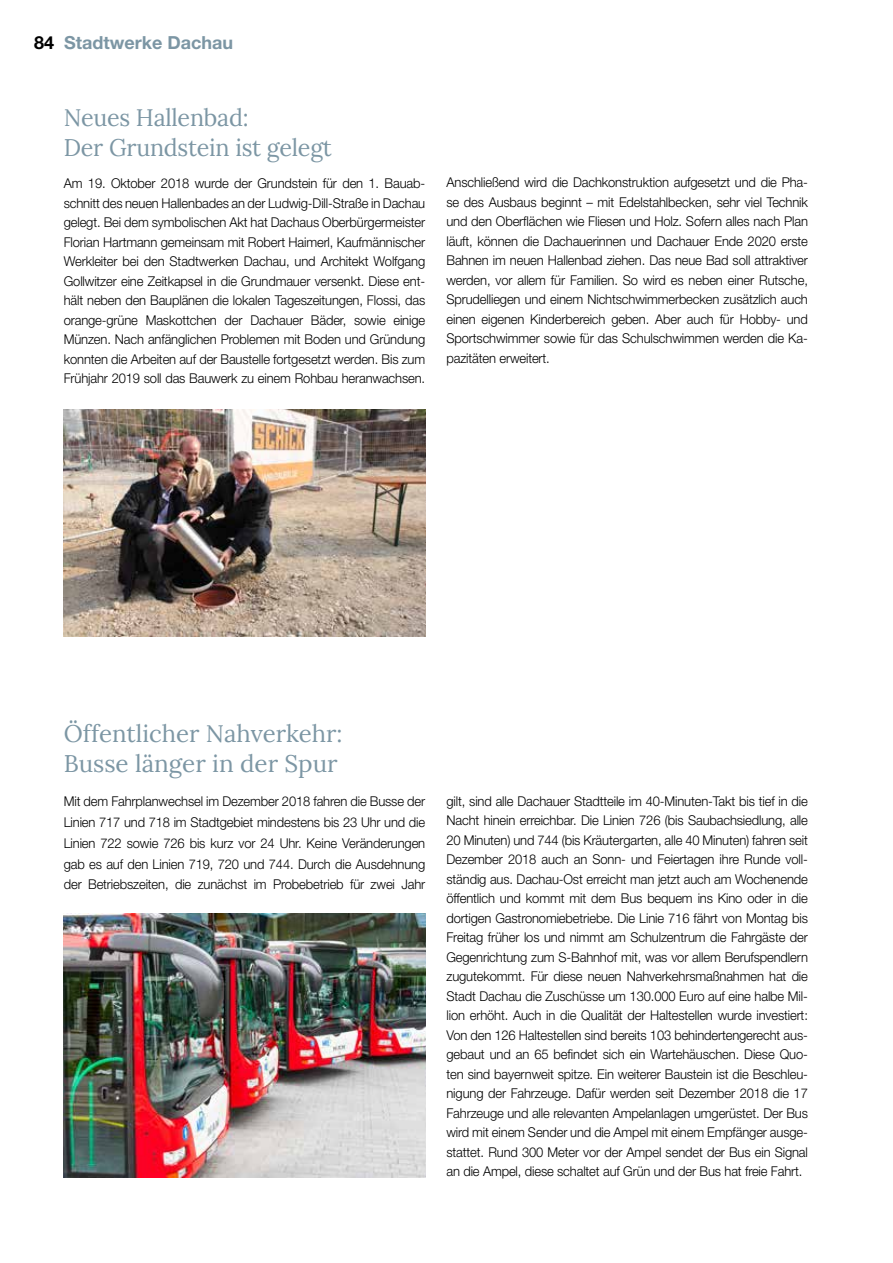
<style>
.page{position:relative;width:893px;height:1263px;background:#fff}
.page>*{position:absolute;margin:0;border:0;box-sizing:border-box;transform-origin:0 0}
.t1{font:24px/30px "Lora";letter-spacing:-.005em;color:#7c96a4}
.t2{font:700 18px "Helvetica Neue LT Pro";color:#7c96a4}
.t3{font:300 13.5px/19.5px "Helvetica Neue LT Pro";letter-spacing:-.01em;color:#000;text-align:justify;scale:.96 1}
.s1{color:#000}
</style>
<div class="page">
<img style="left:64px;top:409px;width:361px;height:228px">
<img style="left:64px;top:914px;width:361px;height:263px">
<h2 class="t2" style="left:34px;top:31px;width:201px"><span class="s1">84</span> Stadtwerke Dachau</h2>
<h1 class="t1" style="left:64px;top:101px;width:270px">Neues Hallenbad:<br>Der Grundstein ist gelegt</h1>
<p class="t3" style="left:64px;top:173px;width:378px">Am 19. Oktober 2018 wurde der Grundstein für den 1. Bauab&shy;schnitt des neuen Hallenbades an der Ludwig-Dill-Straße in Dachau gelegt. Bei dem symbolischen Akt hat Dachaus Oberbürgermeister Florian Hartmann gemeinsam mit Robert Haimerl, Kaufmännischer Werkleiter bei den Stadtwerken Dachau, und Architekt Wolfgang Gollwitzer eine Zeitkapsel in die Grundmauer versenkt. Diese ent&shy;hält neben den Bauplänen die lokalen Tageszeitungen, Flossi, das orange-grüne Maskottchen der Dachauer Bäder, sowie einige Münzen. Nach anfänglichen Problemen mit Boden und Gründung konnten die Arbeiten auf der Baustelle fortgesetzt werden. Bis zum Frühjahr 2019 soll das Bauwerk zu einem Rohbau heranwachsen.</p>
<p class="t3" style="left:446px;top:172px;width:378px">Anschließend wird die Dachkonstruktion aufgesetzt und die Pha&shy;se des Ausbaus beginnt – mit Edelstahlbecken, sehr viel Technik und den Oberflächen wie Fliesen und Holz. Sofern alles nach Plan läuft, können die Dachauerinnen und Dachauer Ende 2020 erste Bahnen im neuen Hallenbad ziehen. Das neue Bad soll attraktiver werden, vor allem für Familien. So wird es neben einer Rutsche, Sprudelliegen und einem Nichtschwimmerbecken zusätzlich auch einen eigenen Kinderbereich geben. Aber auch für Hobby- und Sportschwimmer sowie für das Schulschwimmen werden die Ka&shy;pazitäten erweitert.</p>
<h1 class="t1" style="left:64px;top:717px;width:280px">Öffentlicher Nahverkehr:<br>Busse länger in der Spur</h1>
<p class="t3" style="left:64px;top:790px;width:378px;line-height:21px">Mit dem Fahrplanwechsel im Dezember 2018 fahren die Busse der Linien 717 und 718 im Stadtgebiet mindestens bis 23 Uhr und die Linien 722 sowie 726 bis kurz vor 24 Uhr. Keine Veränderungen gab es auf den Linien 719, 720 und 744. Durch die Ausdehnung</p>
<p class="t3" style="left:64px;top:874px;width:378px">der Betriebszeiten, die zunächst im Probebetrieb für zwei Jahr</p>
<p class="t3" style="left:446px;top:791px;width:378px">gilt, sind alle Dachauer Stadtteile im 40-Minuten-Takt bis tief in die Nacht hinein erreichbar. Die Linien 726 (bis Saubachsiedlung, alle 20 Minuten) und 744 (bis Kräutergarten, alle 40 Minuten) fahren seit Dezember 2018 auch an Sonn- und Feiertagen ihre Runde voll&shy;ständig aus. Dachau-Ost erreicht man jetzt auch am Wochenende öffentlich und kommt mit dem Bus bequem ins Kino oder in die dortigen Gastronomiebetriebe. Die Linie 716 fährt von Montag bis Freitag früher los und nimmt am Schulzentrum die Fahrgäste der Gegenrichtung zum S-Bahnhof mit, was vor allem Berufspendlern zugutekommt. Für diese neuen Nahverkehrsmaßnahmen hat die Stadt Dachau die Zuschüsse um 130.000 Euro auf eine halbe Mil&shy;lion erhöht. Auch in die Qualität der Haltestellen wurde investiert:<br>Von den 126 Haltestellen sind bereits 103 behindertengerecht aus&shy;gebaut und an 65 befindet sich ein Wartehäuschen. Diese Quo&shy;ten sind bayernweit spitze. Ein weiterer Baustein ist die Beschleu&shy;nigung der Fahrzeuge. Dafür werden seit Dezember 2018 die 17<br>Fahrzeuge und alle relevanten Ampelanlagen umgerüstet. Der Bus wird mit einem Sender und die Ampel mit einem Empfänger ausge&shy;stattet. Rund 300 Meter vor der Ampel sendet der Bus ein Signal an die Ampel, diese schaltet auf Grün und der Bus hat freie Fahrt.</p>
</div>
